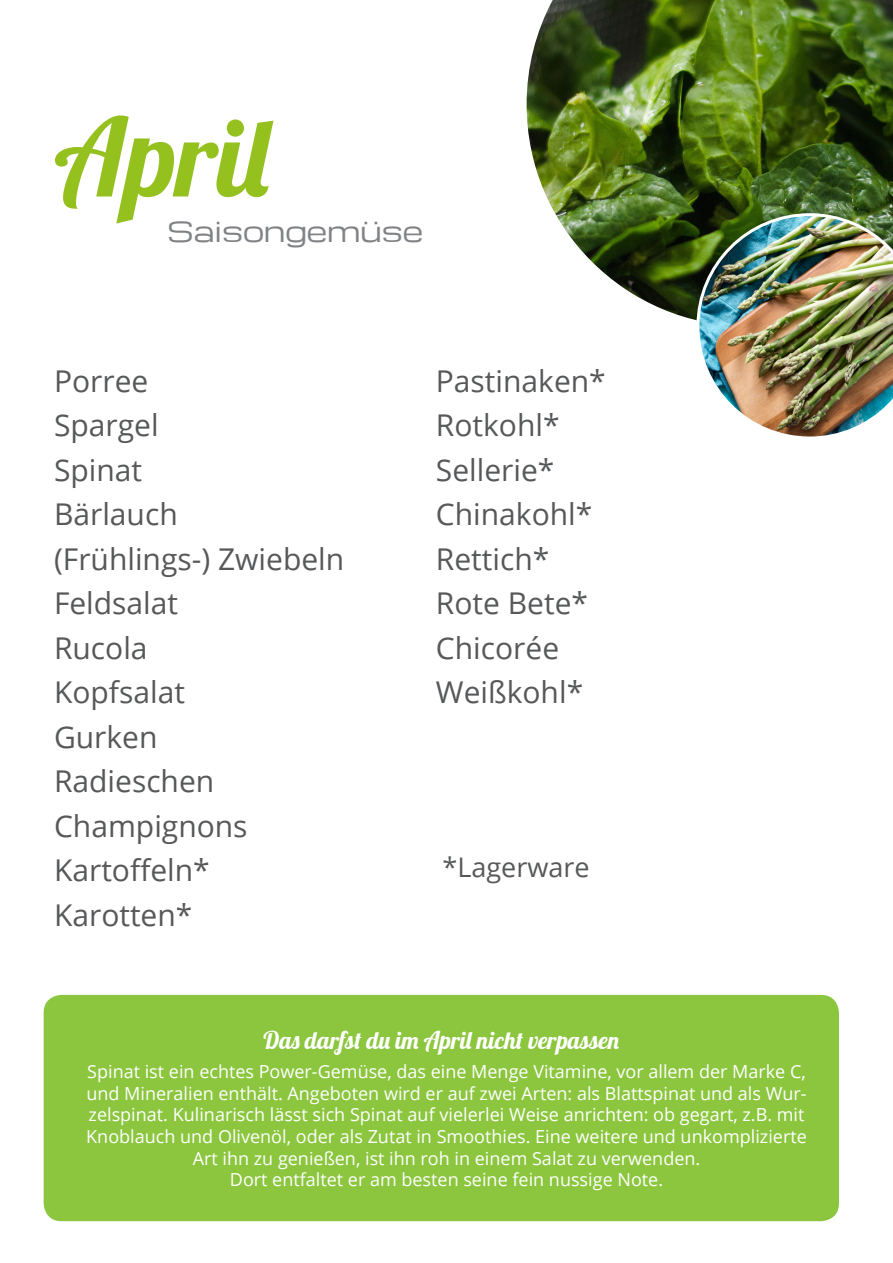
<style>
.page{position:relative;width:893px;height:1263px;background:#fff}
.page>*{position:absolute;margin:0;border:0;box-sizing:border-box;transform-origin:0 0}
.t1{font:108px "Lobster";color:#95c11f}
.t2{font:30px "Open Sans";color:#57585a}
.t3{font:27px "Michroma";color:#808285}
.t4{font:27px "Open Sans";color:#57585a}
.t5{font:24px "Lobster";color:#fff}
.t6{font:18px/21.6px "Open Sans";color:#fff;text-align:center}
</style>
<div class="page">
<div style="left:44px;top:995px;width:795px;height:226px;background:#8bc63e;border-radius:18px"></div>
<img style="left:527px;top:0;width:366px;height:320px">
<img style="left:696px;top:213px;width:197px;height:224px">
<p class="t1" style="left:54px;top:88px;width:216px">April</p>
<p class="t3" style="left:167px;top:217px;width:258px">Saisongemüse</p>
<p class="t2" style="left:54px;top:360px;width:96px">Porree</p>
<p class="t2" style="left:54px;top:405px;width:106px">Spargel</p>
<p class="t2" style="left:54px;top:449px;width:90px">Spinat</p>
<p class="t2" style="left:54px;top:494px;width:125px">Bärlauch</p>
<p class="t2" style="left:54px;top:538px;width:292px">(Frühlings-) Zwiebeln</p>
<p class="t2" style="left:54px;top:583px;width:126px">Feldsalat</p>
<p class="t2" style="left:54px;top:627px;width:95px">Rucola</p>
<p class="t2" style="left:54px;top:672px;width:132px">Kopfsalat</p>
<p class="t2" style="left:54px;top:716px;width:105px">Gurken</p>
<p class="t2" style="left:54px;top:761px;width:162px">Radieschen</p>
<p class="t2" style="left:54px;top:805px;width:195px">Champignons</p>
<p class="t2" style="left:54px;top:850px;width:157px">Kartoffeln*</p>
<p class="t2" style="left:54px;top:894px;width:140px">Karotten*</p>
<p class="t2" style="left:436px;top:360px;width:171px">Pastinaken*</p>
<p class="t2" style="left:436px;top:405px;width:125px">Rotkohl*</p>
<p class="t2" style="left:436px;top:449px;width:120px">Sellerie*</p>
<p class="t2" style="left:436px;top:494px;width:158px">Chinakohl*</p>
<p class="t2" style="left:436px;top:538px;width:115px">Rettich*</p>
<p class="t2" style="left:436px;top:583px;width:154px">Rote Bete*</p>
<p class="t2" style="left:436px;top:627px;width:125px">Chicorée</p>
<p class="t2" style="left:436px;top:672px;width:149px">Weißkohl*</p>
<p class="t4" style="left:443px;top:849px;width:149px">*Lagerware</p>
<p class="t5" style="left:264px;top:1025px;width:358px">Das darfst du im April nicht verpassen</p>
<p class="t6" style="left:86px;top:1060px;width:722px">Spinat ist ein echtes Power-Gemüse, das eine Menge Vitamine, vor allem der Marke C, und Mineralien enthält. Angeboten wird er auf zwei Arten: als Blattspinat und als Wur&shy;zelspinat. Kulinarisch lässt sich Spinat auf vielerlei Weise anrichten: ob gegart, z.B. mit Knoblauch und Olivenöl, oder als Zutat in Smoothies. Eine weitere und unkomplizierte Art ihn zu genießen, ist ihn roh in einem Salat zu verwenden.</p>
<p class="t6" style="left:230px;top:1168px;width:435px">Dort entfaltet er am besten seine fein nussige Note.</p>
</div>
